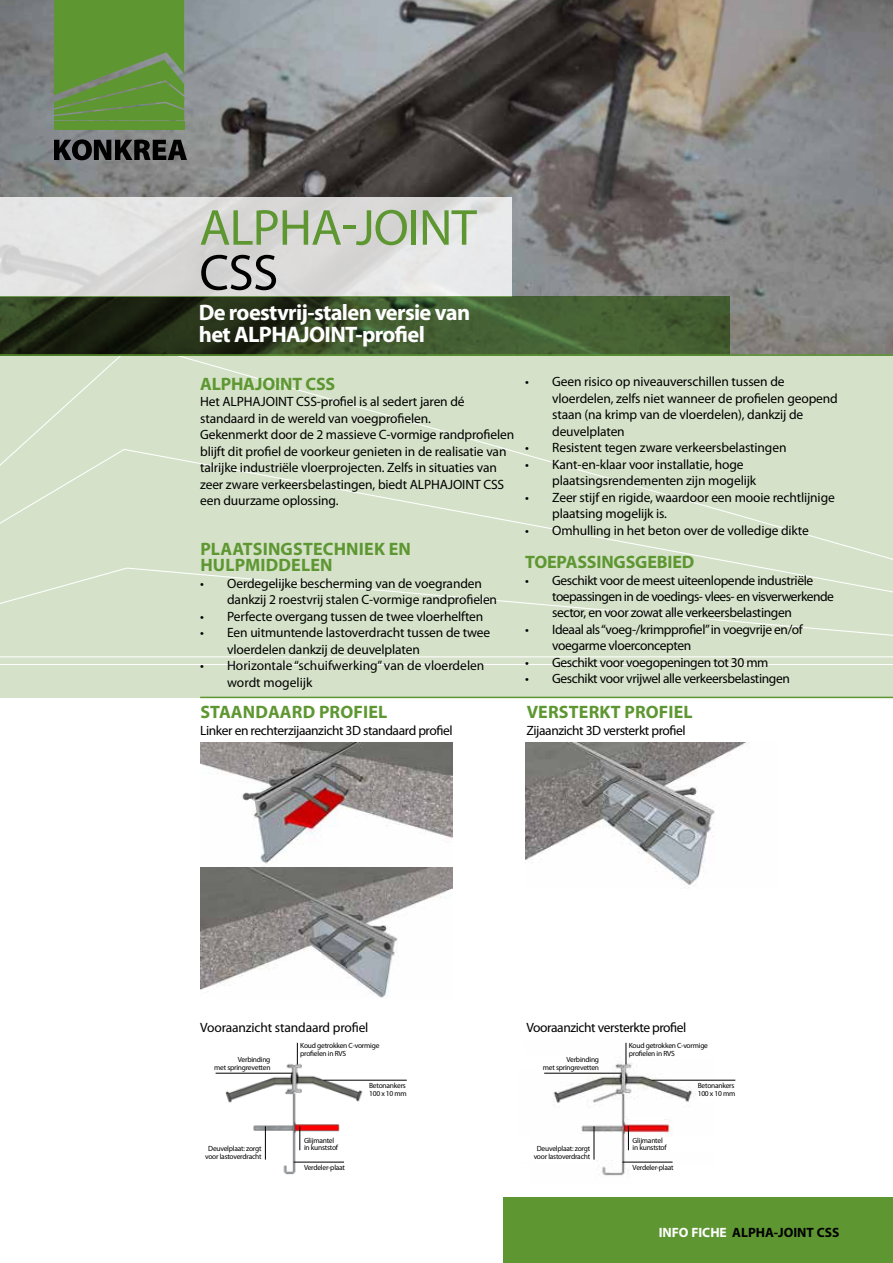
<style>
.page{position:relative;width:893px;height:1263px;background:#fff}
.page>*{position:absolute;margin:0;border:0;box-sizing:border-box;transform-origin:0 0}
.t1{font:51px "Myriad Pro";letter-spacing:-.02em;color:#5e9732}
.t2{font:51px "Myriad Pro";color:#000}
.t3{font:700 22.5px/22.5px "Myriad Pro";letter-spacing:-.03em;color:#fff}
.t4{font:700 18px/16.5px "Myriad Pro";letter-spacing:.01em;color:#5e9732}
.t5{font:700 18px "Myriad Pro";letter-spacing:-.01em;color:#5e9732}
.t6{font:13.5px/16.5px "Myriad Pro";letter-spacing:-.01em;color:#000}
.t7{font:13.5px/16.5px "Myriad Pro";letter-spacing:-.03em;color:#000}
.t8{font:700 13.5px "Myriad Pro";color:#000}
.t9{font:7.5px/7.5px "Myriad Pro";letter-spacing:-.03em;color:#000}
.s1{color:#fff}
</style>
<div class="page">
<img style="left:544px;top:1042px;width:170px;height:134px">
<div style="left:0;top:356px;width:893px;height:211px;background:#d5e2c9"></div>
<div style="left:0;top:567px;width:893px;height:91px;background:#d5e2c9"></div>
<div style="left:0;top:665px;width:893px;height:34px;background:#d5e2c9"></div>
<img style="left:0;top:0;width:893px;height:354px">
<div style="left:0;top:197px;width:511px;height:99px;background:linear-gradient(to right,#dddcdc,#dfdfdf)"></div>
<svg style="left:0;top:296px;width:730px;height:58px;background:#354825"></svg>
<div style="left:504px;top:1197px;width:389px;height:66px;background:#5e9732"></div>
<hr style="left:200px;top:697px;width:693px;height:1px;background:#5e9732">
<img style="left:215px;top:1042px;width:179px;height:133px">
<div style="left:45px;top:1057px;width:225px;height:13px;background:#fff"></div>
<div style="left:374px;top:1057px;width:225px;height:13px;background:#fff"></div>
<div style="left:300px;top:1043px;width:225px;height:16px;background:#fff"></div>
<div style="left:629px;top:1043px;width:225px;height:16px;background:#fff"></div>
<div style="left:369px;top:1083px;width:65px;height:18px;background:#fff"></div>
<div style="left:698px;top:1083px;width:65px;height:18px;background:#fff"></div>
<div style="left:304px;top:1137px;width:225px;height:13px;background:#fff"></div>
<div style="left:633px;top:1137px;width:225px;height:13px;background:#fff"></div>
<div style="left:304px;top:1164px;width:225px;height:20px;background:#fff"></div>
<div style="left:633px;top:1164px;width:225px;height:20px;background:#fff"></div>
<div style="left:37px;top:1145px;width:225px;height:17px;background:#fff"></div>
<div style="left:365px;top:1145px;width:225px;height:17px;background:#fff"></div>
<svg style="left:54px;top:0;width:130px;height:120px;background:#619539"></svg>
<div style="left:54px;top:122px;width:130px;height:8px;background:#5e9732"></div>
<svg style="left:54px;top:139px;width:133px;height:21px;background:#353637"></svg>
<hr style="left:0;top:354px;width:893px;height:2px;background:#5e9732">
<img style="left:200px;top:742px;width:253px;height:122px">
<img style="left:200px;top:867px;width:253px;height:131px">
<img style="left:525px;top:742px;width:225px;height:146px">
<svg style="left:297px;top:1043px;width:1px;height:21px"></svg>
<svg style="left:626px;top:1043px;width:1px;height:21px"></svg>
<svg style="left:299px;top:1126px;width:1px;height:24px"></svg>
<svg style="left:628px;top:1126px;width:1px;height:24px"></svg>
<hr style="left:265px;top:1126px;width:1px;height:33px;background:#000">
<hr style="left:594px;top:1126px;width:1px;height:33px;background:#000">
<hr style="left:216px;top:1073px;width:77px;height:1px;background:#000">
<hr style="left:544px;top:1073px;width:77px;height:1px;background:#000">
<hr style="left:324px;top:1080px;width:83px;height:1px;background:#000">
<hr style="left:652px;top:1080px;width:83px;height:1px;background:#000">
<hr style="left:294px;top:1162px;width:50px;height:1px;background:#000">
<hr style="left:622px;top:1162px;width:51px;height:1px;background:#000">
<h1 class="t1" style="left:199px;top:196px;width:279px">ALPHA-JOINT</h1>
<h1 class="t2" style="left:199px;top:241px;width:80px">CSS</h1>
<h2 class="t3" style="left:199px;top:300px;width:273px">De roestvrij-stalen versie van het ALPHAJOINT-profiel</h2>
<h3 class="t5" style="left:200px;top:372px;width:137px">ALPHAJOINT CSS</h3>
<p class="t6" style="left:200px;top:393px;width:316px">Het ALPHAJOINT CSS-profiel is al sedert jaren dé standaard in de wereld van voegprofielen.<br>Gekenmerkt door de 2 massieve C-vormige randprofielen blijft dit profiel de voorkeur genieten in de realisatie van talrijke industriële vloerprojecten. Zelfs in situaties van zeer zware verkeersbelastingen, biedt ALPHAJOINT CSS een duurzame oplossing.</p>
<h3 class="t4" style="left:200px;top:540px;width:212px">PLAATSINGSTECHNIEK EN<br>HULPMIDDELEN</h3>
<p class="t6" style="left:227px;top:575px;width:271px;text-indent:-27px">• Oerdegelijke bescherming van de voegranden dankzij 2 roestvrij stalen C-vormige randprofielen</p>
<p class="t6" style="left:200px;top:608px;width:285px">• Perfecte overgang tussen de twee vloerhelften</p>
<p class="t6" style="left:227px;top:624px;width:265px;text-indent:-27px">• Een uitmuntende lastoverdracht tussen de twee vloerdelen dankzij de deuvelplaten</p>
<p class="t6" style="left:227px;top:657px;width:259px;text-indent:-27px">• Horizontale “schuifwerking” van de vloerdelen wordt mogelijk</p>
<h3 class="t4" style="left:200px;top:703px;width:189px">STAANDAARD PROFIEL</h3>
<p class="t7" style="left:200px;top:722px;width:254px">Linker en rechterzijaanzicht 3D standaard profiel</p>
<p class="t6" style="left:552px;top:373px;width:287px;text-indent:-27px">• Geen risico op niveauverschillen tussen de vloerdelen, zelfs niet wanneer de profielen geopend staan (na krimp van de vloerdelen), dankzij de deuvelplaten</p>
<p class="t6" style="left:525px;top:439px;width:263px">• Resistent tegen zware verkeersbelastingen</p>
<p class="t6" style="left:552px;top:456px;width:205px;text-indent:-27px">• Kant-en-klaar voor installatie, hoge plaatsingsrendementen zijn mogelijk</p>
<p class="t6" style="left:552px;top:489px;width:284px;text-indent:-27px">• Zeer stijf en rigide, waardoor een mooie rechtlijnige plaatsing mogelijk is.</p>
<p class="t6" style="left:525px;top:522px;width:285px">• Omhulling in het beton over de volledige dikte</p>
<h3 class="t5" style="left:525px;top:550px;width:171px">TOEPASSINGSGEBIED</h3>
<p class="t7" style="left:552px;top:571px;width:283px;text-indent:-27px">• Geschikt voor de meest uiteenlopende industriële toepassingen in de voedings- vlees- en visverwerkende sector, en voor zowat alle verkeersbelastingen</p>
<p class="t7" style="left:552px;top:621px;width:252px;text-indent:-27px">• Ideaal als “voeg-/krimpprofiel” in voegvrije en/of voegarme vloerconcepten</p>
<p class="t7" style="left:525px;top:654px;width:245px">• Geschikt voor voegopeningen tot 30 mm</p>
<p class="t7" style="left:525px;top:670px;width:266px">• Geschikt voor vrijwel alle verkeersbelastingen</p>
<h3 class="t4" style="left:527px;top:703px;width:168px">VERSTERKT PROFIEL</h3>
<p class="t7" style="left:526px;top:722px;width:161px">Zijaanzicht 3D versterkt profiel</p>
<p class="t6" style="left:200px;top:1019px;width:170px">Vooraanzicht standaard profiel</p>
<p class="t7" style="left:526px;top:1019px;width:162px">Vooraanzicht versterkte profiel</p>
<p class="t9" style="left:300px;top:1042px;width:81px">Koud getrokken C-vormige profielen in RVS</p>
<p class="t9" style="left:629px;top:1042px;width:81px">Koud getrokken C-vormige profielen in RVS</p>
<p class="t9" style="left:369px;top:1082px;width:39px">Betonankers<br>100 x 10 mm</p>
<p class="t9" style="left:698px;top:1082px;width:39px">Betonankers<br>100 x 10 mm</p>
<p class="t9" style="left:214px;top:1056px;width:58px;text-align:right">Verbinding<br>met springrevetten</p>
<p class="t9" style="left:543px;top:1056px;width:58px;text-align:right">Verbinding<br>met springrevetten</p>
<p class="t9" style="left:304px;top:1136px;width:36px">Glijmantel in kunststof</p>
<p class="t9" style="left:633px;top:1136px;width:36px">Glijmantel in kunststof</p>
<p class="t9" style="left:304px;top:1163px;width:43px">Verdeler-plaat</p>
<p class="t9" style="left:633px;top:1163px;width:43px">Verdeler-plaat</p>
<p class="t9" style="left:205px;top:1145px;width:58px;text-align:center">Deuvelplaat: zorgt voor lastoverdracht</p>
<p class="t9" style="left:534px;top:1145px;width:58px;text-align:center">Deuvelplaat: zorgt voor lastoverdracht</p>
<p class="t8" style="left:659px;top:1223px;width:182px"><span class="s1">INFO FICHE</span> ALPHA-JOINT CSS</p>
</div>
